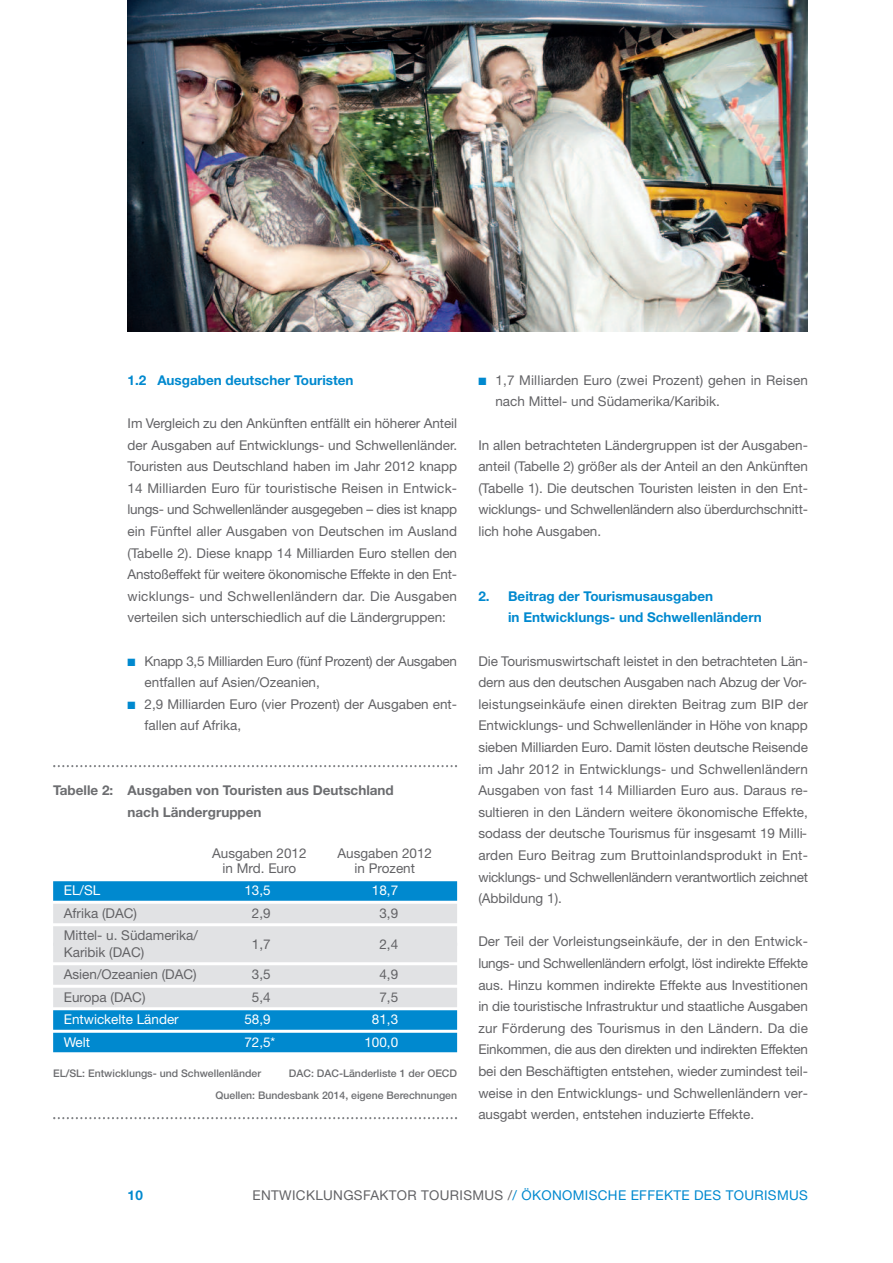
<style>
.page{position:relative;width:893px;height:1263px;background:#fff}
.page>*{position:absolute;margin:0;border:0;box-sizing:border-box;transform-origin:0 0}
.t1{font:13.5px/21.6px "Helvetica Neue LT Std";color:#636366;text-align:justify}
.t2{font:700 13.5px/21.6px "Helvetica Neue LT Std";color:#0089cf}
.t3{font:13.5px/21.6px "Helvetica Neue LT Std";letter-spacing:-.02em;color:#636366}
.t4{font:700 13.5px/21.6px "Helvetica Neue LT Std";color:#6c6d70}
.t5{font:13.5px "Helvetica Neue LT Std";letter-spacing:.025em;color:#0089cf}
.t6{font:13.5px "Helvetica Neue LT Std";color:#fff}
.t7{font:500 10.5px/22.5px "Helvetica Neue LT Std";color:#6c6d70;text-align:right}
.s1{color:#0089cf}
.s2{color:#636366}
</style>
<div class="page">
<svg style="left:53px;top:765px;width:404px;height:2px"></svg>
<div style="left:53px;top:881px;width:404px;height:20px;background:#0089cf"></div>
<div style="left:53px;top:904px;width:404px;height:19px;background:#e1e2e4"></div>
<div style="left:53px;top:926px;width:404px;height:20px;background:#e1e2e4"></div>
<div style="left:53px;top:943px;width:404px;height:19px;background:#e1e2e4"></div>
<div style="left:53px;top:965px;width:404px;height:20px;background:#e1e2e4"></div>
<div style="left:53px;top:988px;width:404px;height:19px;background:#e1e2e4"></div>
<div style="left:53px;top:1010px;width:404px;height:20px;background:#0089cf"></div>
<div style="left:53px;top:1033px;width:404px;height:19px;background:#0089cf"></div>
<svg style="left:53px;top:1117px;width:404px;height:2px"></svg>
<img style="left:128px;top:0;width:680px;height:332px">
<p class="t2" style="left:128px;top:370px;width:228px">1.2 Ausgaben deutscher Touristen</p>
<p class="t1" style="left:128px;top:414px;width:331px">Im Vergleich zu den Ankünften entfällt ein höherer Anteil der Ausgaben auf Entwicklungs- und Schwellenländer.<br>Touristen aus Deutschland haben im Jahr 2012 knapp 14 Milliarden Euro für touristische Reisen in Entwick&shy;lungs- und Schwellenländer ausgegeben – dies ist knapp ein Fünftel aller Ausgaben von Deutschen im Ausland (Tabelle 2). Diese knapp 14 Milliarden Euro stellen den Anstoßeffekt für weitere ökonomische Effekte in den Ent&shy;wicklungs- und Schwellenländern dar. Die Ausgaben verteilen sich unterschiedlich auf die Ländergruppen:</p>
<p class="t3" style="left:145px;top:651px;width:314px;text-indent:-17px"><span class="s1">■</span> Knapp 3,5 Milliarden Euro (fünf Prozent) der Ausgaben entfallen auf Asien/Ozeanien,</p>
<p class="t1" style="left:145px;top:694px;width:314px;text-indent:-17px"><span class="s1">■</span> 2,9 Milliarden Euro (vier Prozent) der Ausgaben ent&shy;fallen auf Afrika,</p>
<p class="t4" style="left:128px;top:781px;width:268px;text-indent:-74px">Tabelle 2: Ausgaben von Touristen aus Deutschland nach Ländergruppen</p>
<p class="t1" style="left:212px;top:844px;width:96px">Ausgaben 2012</p>
<p class="t1" style="left:338px;top:844px;width:96px">Ausgaben 2012</p>
<p class="t1" style="left:223px;top:859px;width:75px">in Mrd. Euro</p>
<p class="t1" style="left:355px;top:859px;width:62px">in Prozent</p>
<p class="t6" style="left:64px;top:886px;width:38px">EL/SL</p>
<p class="t6" style="left:244px;top:886px;width:28px">13,5</p>
<p class="t6" style="left:372px;top:886px;width:28px">18,7</p>
<p class="t1" style="left:64px;top:904px;width:75px">Afrika (DAC)</p>
<p class="t1" style="left:252px;top:904px;width:20px">2,9</p>
<p class="t1" style="left:379px;top:904px;width:20px">3,9</p>
<p class="t1" style="left:64px;top:929px;width:136px;line-height:16.5px">Mittel- u. Südamerika/<br>Karibik (DAC)</p>
<p class="t1" style="left:252px;top:935px;width:20px">1,7</p>
<p class="t1" style="left:379px;top:935px;width:20px">2,4</p>
<p class="t1" style="left:64px;top:965px;width:134px">Asien/Ozeanien (DAC)</p>
<p class="t1" style="left:252px;top:965px;width:20px">3,5</p>
<p class="t1" style="left:379px;top:965px;width:20px">4,9</p>
<p class="t1" style="left:64px;top:988px;width:83px">Europa (DAC)</p>
<p class="t1" style="left:252px;top:988px;width:20px">5,4</p>
<p class="t1" style="left:379px;top:988px;width:20px">7,5</p>
<p class="t6" style="left:64px;top:1015px;width:117px">Entwickelte Länder</p>
<p class="t6" style="left:244px;top:1015px;width:28px">58,9</p>
<p class="t6" style="left:372px;top:1015px;width:28px">81,3</p>
<p class="t6" style="left:64px;top:1037px;width:28px">Welt</p>
<p class="t6" style="left:244px;top:1037px;width:33px">72,5*</p>
<p class="t6" style="left:364px;top:1037px;width:35px">100,0</p>
<p class="t7" style="left:53px;top:1063px;width:209px">EL/SL: Entwicklungs- und Schwellenländer</p>
<p class="t7" style="left:215px;top:1063px;width:243px">DAC: DAC-Länderliste 1 der OECD<br>Quellen: Bundesbank 2014, eigene Berechnungen</p>
<p class="t1" style="left:495px;top:370px;width:314px;text-indent:-17px"><span class="s1">■</span> 1,7 Milliarden Euro (zwei Prozent) gehen in Reisen nach Mittel- und Südamerika/Karibik.</p>
<p class="t1" style="left:478px;top:435px;width:331px">In allen betrachteten Ländergruppen ist der Ausgaben&shy;anteil (Tabelle 2) größer als der Anteil an den Ankünften (Tabelle 1). Die deutschen Touristen leisten in den Ent&shy;wicklungs- und Schwellenländern also überdurchschnitt&shy;lich hohe Ausgaben.</p>
<p class="t2" style="left:508px;top:586px;width:255px;text-indent:-30px">2. Beitrag der Tourismusausgaben<br>in Entwicklungs- und Schwellenländern</p>
<p class="t1" style="left:478px;top:651px;width:331px">Die Tourismuswirtschaft leistet in den betrachteten Län&shy;dern aus den deutschen Ausgaben nach Abzug der Vor&shy;leistungseinkäufe einen direkten Beitrag zum BIP der Entwicklungs- und Schwellenländer in Höhe von knapp sieben Milliarden Euro. Damit lösten deutsche Reisende im Jahr 2012 in Entwicklungs- und Schwellenländern Ausgaben von fast 14 Milliarden Euro aus. Daraus re&shy;sultieren in den Ländern weitere ökonomische Effekte, sodass der deutsche Tourismus für insgesamt 19 Milli&shy;arden Euro Beitrag zum Bruttoinlandsprodukt in Ent&shy;wicklungs- und Schwellenländern verantwortlich zeichnet (Abbildung 1).</p>
<p class="t1" style="left:478px;top:932px;width:331px">Der Teil der Vorleistungseinkäufe, der in den Entwick&shy;lungs- und Schwellenländern erfolgt, löst indirekte Effekte aus. Hinzu kommen indirekte Effekte aus Investitionen in die touristische Infrastruktur und staatliche Ausgaben zur Förderung des Tourismus in den Ländern. Da die Einkommen, die aus den direkten und indirekten Effekten bei den Beschäftigten entstehen, wieder zumindest teil&shy;weise in den Entwicklungs- und Schwellenländern ver&shy;ausgabt werden, entstehen induzierte Effekte.</p>
<p class="t2" style="left:128px;top:1186px;width:17px">10</p>
<p class="t5" style="left:252px;top:1191px;width:557px"><span class="s2">ENTWICKLUNGSFAKTOR TOURISMUS /</span>/ ÖKONOMISCHE EFFEKTE DES TOURISMUS</p>
</div>
